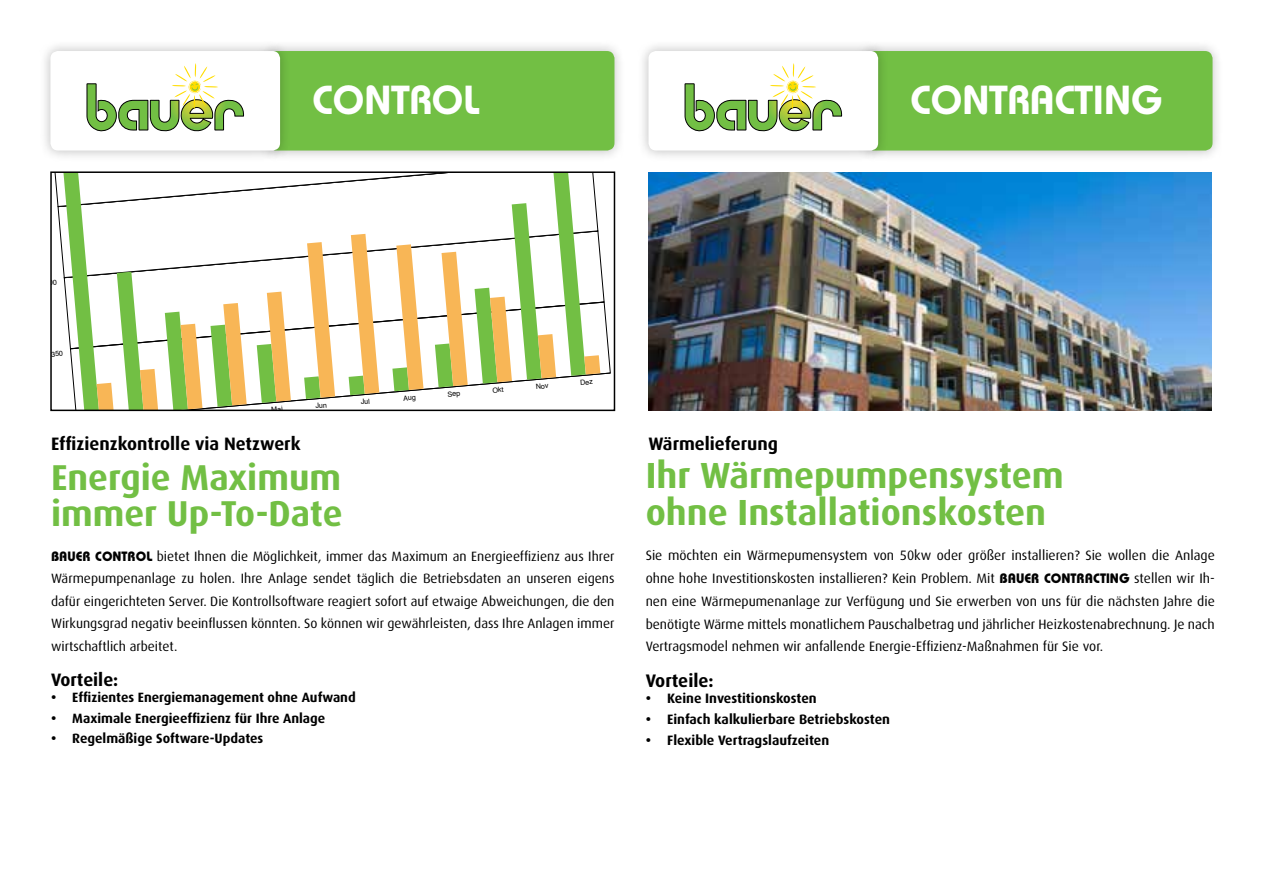
<style>
.page{position:relative;width:1263px;height:893px;background:#fff}
.page>*{position:absolute;margin:0;border:0;box-sizing:border-box;transform-origin:0 0}
.t1{font:600 40.5px "Bauhaus Std";color:#fff}
.t2{font:700 36.3px/36.3px "Dax";color:#72bf44}
.t3{font:700 36px/36px "Dax";color:#72bf44}
.t4{font:700 18.15px "Dax";color:#000}
.t5{font:700 18px "Dax";color:#000}
.t6{font:13.65px/22.8px "Dax";color:#000;text-align:justify}
.t7{font:700 13.65px "Dax";color:#000}
.t8{font:13.5px/22.5px "Dax";color:#000;text-align:justify}
.t9{font:700 13.5px "Dax";color:#000}
.t10{font:700 13.5px "Bauhaus Std";color:#000}
.s1{font-family:"Bauhaus Std";font-weight:700}
</style>
<div class="page">
<div style="left:257px;top:39px;width:369px;height:123px;background:#000;opacity:.25"></div>
<div style="left:269px;top:51px;width:345px;height:100px;background:#72bf44;border-radius:8px"></div>
<div style="left:39px;top:39px;width:252px;height:123px;background:#000;opacity:.25"></div>
<div style="left:50px;top:51px;width:230px;height:100px;background:#fff;border-radius:8px"></div>
<svg style="left:87px;top:63px;width:157px;height:69px"></svg>
<div style="left:855px;top:39px;width:369px;height:123px;background:#000;opacity:.25"></div>
<div style="left:867px;top:51px;width:345px;height:100px;background:#72bf44;border-radius:8px"></div>
<div style="left:637px;top:39px;width:252px;height:123px;background:#000;opacity:.25"></div>
<div style="left:648px;top:51px;width:230px;height:100px;background:#fff;border-radius:8px"></div>
<svg style="left:685px;top:63px;width:157px;height:69px"></svg>
<img style="left:648px;top:172px;width:564px;height:238px">
<svg style="left:50px;top:172px;width:561px;height:240px"></svg>
<h1 class="t1" style="left:313px;top:75px;width:168px">CONTROL</h1>
<h1 class="t1" style="left:911px;top:75px;width:254px">CONTRACTING</h1>
<h3 class="t5" style="left:51px;top:433px;width:251px">Effizienzkontrolle via Netzwerk</h3>
<h3 class="t5" style="left:648px;top:433px;width:131px">Wärmelieferung</h3>
<h3 class="t3" style="left:51px;top:459px;width:293px">Energie Maximum immer Up-To-Date</h3>
<p class="t10" style="left:51px;top:548px;width:17px">BAUER</p>
<h2 class="t2" style="left:646px;top:458px;width:419px">Ihr Wärmepumpensystem ohne Installationskosten</h2>
<p class="t6" style="left:646px;top:544px;width:571px">Sie möchten ein Wärmepumensystem von 50kw oder größer installieren? Sie wollen die Anlage ohne hohe Investitionskosten installieren? Kein Problem. Mit <span class="s1">BAUER CONTRACTING</span> stellen wir Ih&shy;nen eine Wärmepumenanlage zur Verfügung und Sie erwerben von uns für die nächsten Jahre die benötigte Wärme mittels monatlichem Pauschalbetrag und jährlicher Heizkostenabrechnung. Je nach Vertragsmodel nehmen wir anfallende Energie-Effizienz-Maßnahmen für Sie vor.</p>
<h3 class="t4" style="left:646px;top:670px;width:69px">Vorteile:</h3>
<p class="t7" style="left:646px;top:691px;width:173px">• Keine Investitionskosten</p>
<p class="t7" style="left:646px;top:712px;width:246px">• Einfach kalkulierbare Betriebskosten</p>
<p class="t7" style="left:646px;top:732px;width:185px">• Flexible Vertragslaufzeiten</p>
<p class="t8" style="left:51px;top:545px;width:565px;text-indent:44px"><span class="s1">CONTROL</span> bietet Ihnen die Möglichkeit, immer das Maximum an Energieeffizienz aus Ihrer Wärmepumpenanlage zu holen. Ihre Anlage sendet täglich die Betriebsdaten an unseren eigens dafür eingerichteten Server. Die Kontrollsoftware reagiert sofort auf etwaige Abweichungen, die den Wirkungsgrad negativ beeinflussen könnten. So können wir gewährleisten, dass Ihre Anlagen immer wirtschaftlich arbeitet.</p>
<h3 class="t5" style="left:51px;top:670px;width:69px">Vorteile:</h3>
<p class="t9" style="left:51px;top:690px;width:306px">• Effizientes Energiemanagement ohne Aufwand</p>
<p class="t9" style="left:51px;top:710px;width:276px">• Maximale Energieeffizienz für Ihre Anlage</p>
<p class="t9" style="left:51px;top:731px;width:214px">• Regelmäßige Software-Updates</p>
</div>
